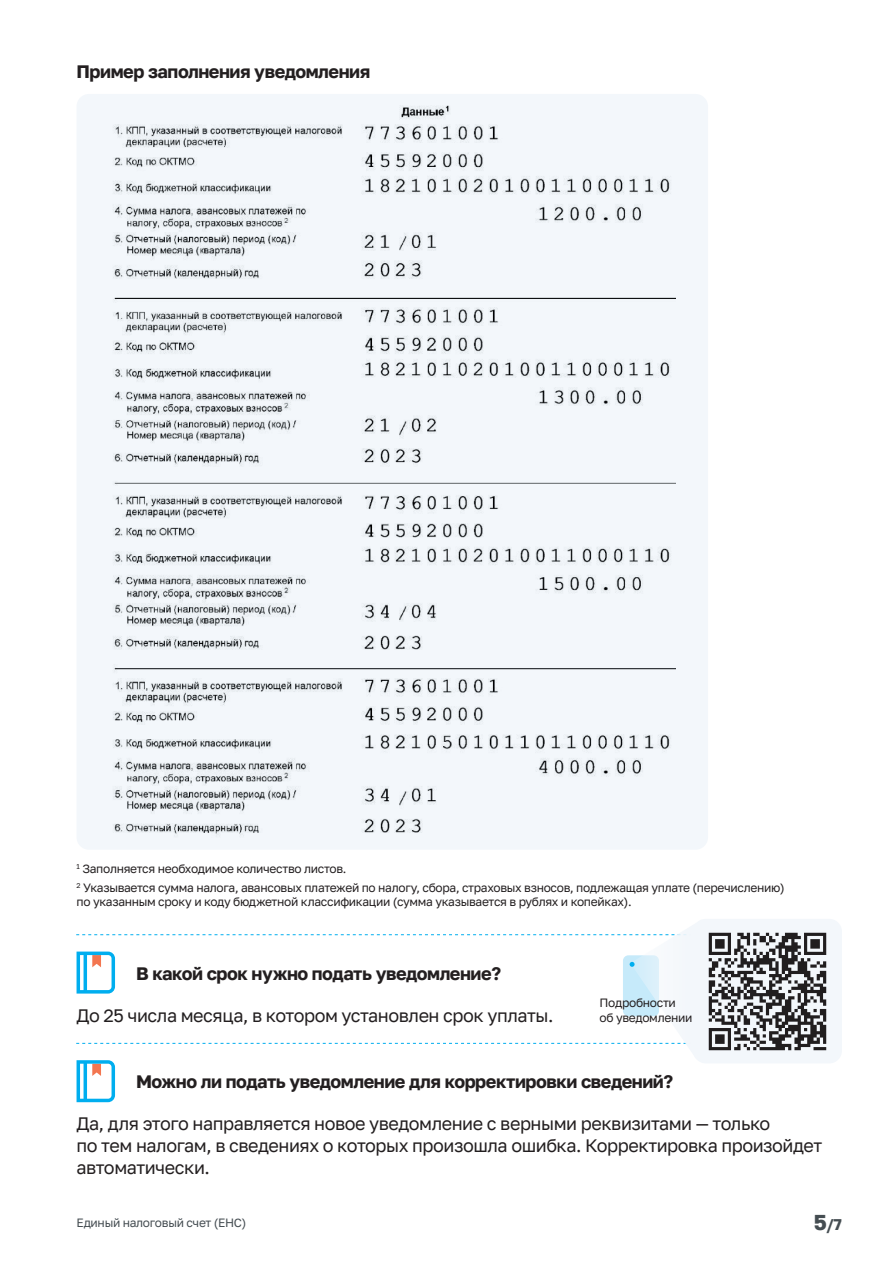
<style>
.page{position:relative;width:893px;height:1263px;background:#fff}
.page>*{position:absolute;margin:0;border:0;box-sizing:border-box;transform-origin:0 0}
.t1{font:18px/21.6px "Golos Text";letter-spacing:-.025em;color:#231f20}
.t2{font:700 18px "Golos Text";letter-spacing:-.025em;color:#231f20}
.t3{font:700 15.45px "Golos Text";color:#454d52}
.t4{font:12px/18.6px "Golos Text";letter-spacing:-.025em;color:#231f20}
.t5{font:12px "Golos Text";letter-spacing:-.025em;color:#454d52}
.s1{font-size:21.45px}
</style>
<div class="page">
<div style="left:77px;top:94px;width:631px;height:756px;background:#f3f7fb;border-radius:12px"></div>
<img style="left:113px;top:105px;width:563px;height:730px">
<div style="left:693px;top:919px;width:149px;height:144px;background:#f3f7fb;border-radius:13px"></div>
<svg style="left:76px;top:924px;width:619px;height:178px"></svg>
<img style="left:708px;top:932px;width:119px;height:119px">
<h1 class="t2" style="left:77px;top:60px;width:295px">Пример заполнения уведомления</h1>
<p class="t4" style="left:77px;top:860px;width:710px"><sup>1</sup> Заполняется необходимое количество листов.<br><sup>2</sup> Указывается сумма налога, авансовых платежей по налогу, сбора, страховых взносов, подлежащая уплате (перечислению)</p>
<p class="t4" style="left:77px;top:893px;width:557px">по указанным сроку и коду бюджетной классификации (сумма указывается в рублях и копейках).</p>
<h1 class="t2" style="left:136px;top:962px;width:366px">В какой срок нужно подать уведомление?</h1>
<h1 class="t1" style="left:77px;top:1004px;width:478px">До 25 числа месяца, в котором установлен срок уплаты.</h1>
<p class="t4" style="left:600px;top:996px;width:94px;line-height:14.4px">Подробности об уведомлении</p>
<h1 class="t2" style="left:136px;top:1071px;width:539px">Можно ли подать уведомление для корректировки сведений?</h1>
<h1 class="t1" style="left:77px;top:1113px;width:747px">Да, для этого направляется новое уведомление с верными реквизитами — только<br>по тем налогам, в сведениях о которых произошла ошибка. Корректировка произойдет автоматически.</h1>
<p class="t5" style="left:77px;top:1215px;width:171px">Единый налоговый счет (ЕНС)</p>
<p class="t3" style="left:814px;top:1215px;width:30px"><span class="s1">5</span>/7</p>
</div>
